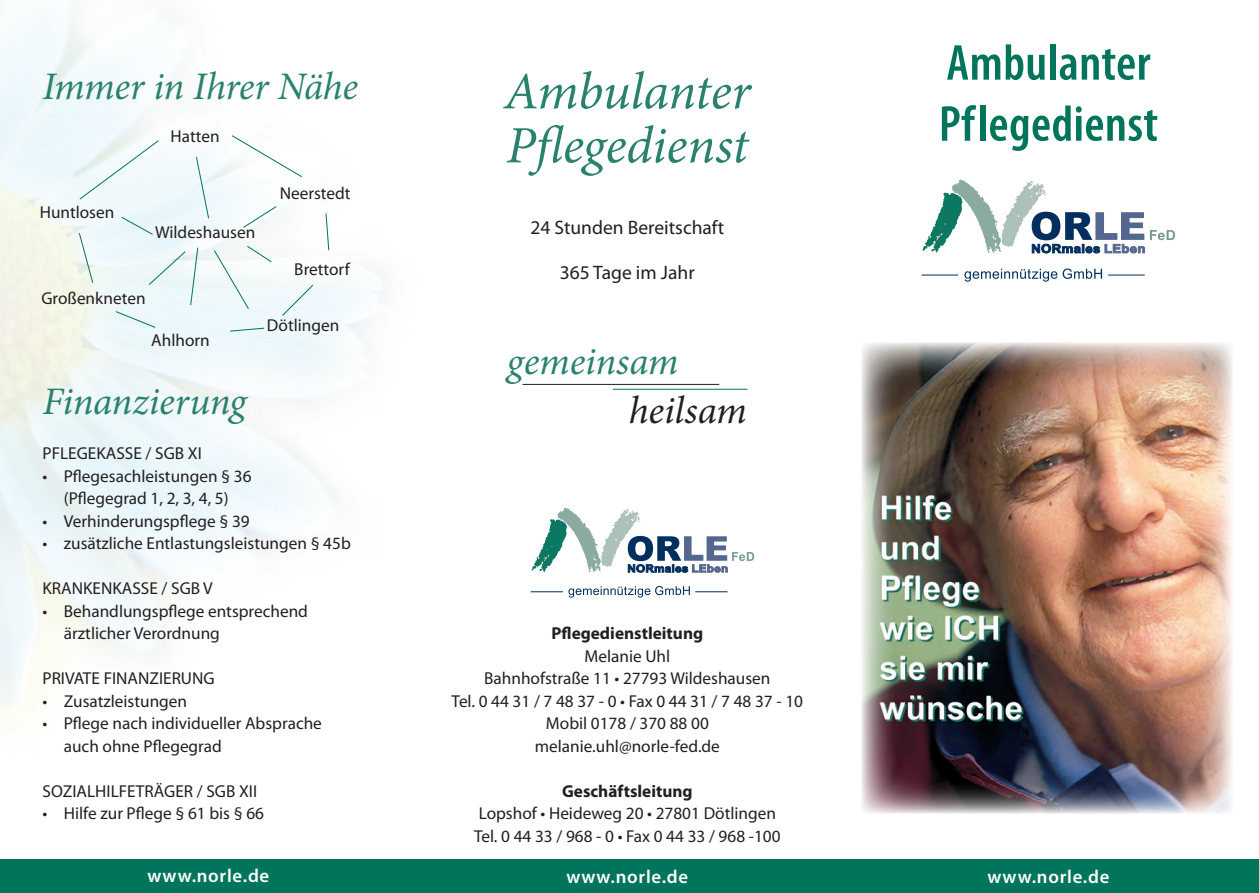
<style>
.page{position:relative;width:1259px;height:893px;background:#fff}
.page>*{position:absolute;margin:0;border:0;box-sizing:border-box;transform-origin:0 0}
.t1{font:italic 52.5px/54px "Minion Pro";letter-spacing:-.01em;color:#29816e}
.t2{font:600 condensed 50.85px/61.1px "Myriad Pro";letter-spacing:.01em;color:#01745c}
.t3{font:italic 39px "Minion Pro";letter-spacing:-.005em;color:#29816e}
.t4{font:italic 39px "Minion Pro";letter-spacing:-.005em;color:#231f20}
.t5{font:19.5px "Myriad Pro";color:#231f20}
.t6{font:600 18.75px "Myriad Pro";letter-spacing:.04em;color:#fff}
.t7{font:17.25px/22.5px "Myriad Pro";color:#231f20}
.t8{font:700 17.25px "Myriad Pro";color:#231f20}
</style>
<div class="page">
<div style="left:0;top:859px;width:1259px;height:34px;background:#01745c"></div>
<img style="left:861px;top:342px;width:372px;height:471px">
<hr style="left:530px;top:591px;width:33px;height:1px;background:#002e5e">
<img style="left:531px;top:508px;width:33px;height:64px">
<hr style="left:695px;top:591px;width:32px;height:1px;background:#002e5e">
<svg style="left:568px;top:586px;width:122px;height:12px"></svg>
<svg style="left:628px;top:536px;width:126px;height:36px"></svg>
<svg style="left:79px;top:140px;width:80px;height:60px"></svg>
<svg style="left:78px;top:232px;width:16px;height:52px"></svg>
<svg style="left:281px;top:284px;width:33px;height:33px"></svg>
<svg style="left:325px;top:213px;width:4px;height:38px"></svg>
<svg style="left:231px;top:135px;width:71px;height:43px"></svg>
<svg style="left:121px;top:216px;width:33px;height:19px"></svg>
<svg style="left:213px;top:245px;width:59px;height:65px"></svg>
<svg style="left:242px;top:206px;width:35px;height:22px"></svg>
<svg style="left:195px;top:156px;width:14px;height:63px"></svg>
<svg style="left:115px;top:247px;width:84px;height:81px"></svg>
<svg style="left:229px;top:327px;width:36px;height:5px"></svg>
<hr style="left:522px;top:384px;width:197px;height:1px;background:#231f20">
<hr style="left:613px;top:389px;width:134px;height:1px;background:#01745c">
<hr style="left:921px;top:275px;width:37px;height:1px;background:#002e5e">
<img style="left:922px;top:182px;width:37px;height:71px">
<hr style="left:1108px;top:275px;width:36px;height:1px;background:#002e5e">
<svg style="left:964px;top:269px;width:138px;height:13px"></svg>
<svg style="left:1031px;top:212px;width:113px;height:41px"></svg>
<svg style="left:1150px;top:230px;width:25px;height:10px"></svg>
<h3 class="t3" style="left:43px;top:60px;width:317px">Immer in Ihrer Nähe</h3>
<p class="t7" style="left:171px;top:124px;width:51px">Hatten</p>
<p class="t7" style="left:40px;top:201px;width:76px">Huntlosen</p>
<p class="t7" style="left:155px;top:221px;width:102px">Wildeshausen</p>
<p class="t7" style="left:41px;top:287px;width:106px">Großenkneten</p>
<p class="t7" style="left:151px;top:329px;width:60px">Ahlhorn</p>
<p class="t7" style="left:280px;top:182px;width:72px">Neerstedt</p>
<p class="t7" style="left:294px;top:258px;width:57px">Brettorf</p>
<p class="t7" style="left:267px;top:314px;width:74px">Dötlingen</p>
<h3 class="t3" style="left:43px;top:375px;width:205px">Finanzierung</h3>
<p class="t7" style="left:43px;top:442px;width:161px">PFLEGEKASSE / SGB XI</p>
<p class="t7" style="left:43px;top:464px;width:211px;text-align:center">• Pflegesachleistungen § 36 (Pflegegrad 1, 2, 3, 4, 5)</p>
<p class="t7" style="left:43px;top:509px;width:209px">• Verhinderungspflege § 39</p>
<p class="t7" style="left:43px;top:532px;width:310px">• zusätzliche Entlastungsleistungen § 45b</p>
<p class="t7" style="left:43px;top:577px;width:172px">KRANKENKASSE / SGB V</p>
<p class="t7" style="left:64px;top:599px;width:246px;text-indent:-21px">• Behandlungspflege entsprechend ärztlicher Verordnung</p>
<p class="t7" style="left:43px;top:667px;width:174px">PRIVATE FINANZIERUNG</p>
<p class="t7" style="left:43px;top:689px;width:146px">• Zusatzleistungen</p>
<p class="t7" style="left:64px;top:712px;width:260px;text-indent:-21px">• Pflege nach individueller Absprache auch ohne Pflegegrad</p>
<p class="t7" style="left:43px;top:779px;width:216px">SOZIALHILFETRÄGER / SGB XII</p>
<p class="t7" style="left:43px;top:802px;width:223px">• Hilfe zur Pflege § 61 bis § 66</p>
<h1 class="t1" style="left:504px;top:64px;width:248px">Ambulanter<br>Pflegedienst</h1>
<p class="t5" style="left:530px;top:215px;width:195px">24 Stunden Bereitschaft</p>
<p class="t5" style="left:560px;top:260px;width:136px">365 Tage im Jahr</p>
<h3 class="t3" style="left:507px;top:335px;width:173px">gemeinsam</h3>
<h3 class="t4" style="left:629px;top:384px;width:120px">heilsam</h3>
<p class="t8" style="left:551px;top:622px;width:153px">Pflegedienstleitung</p>
<p class="t7" style="left:452px;top:644px;width:353px;text-align:center">Melanie Uhl<br>Bahnhofstraße 11 • 27793 Wildeshausen<br>Tel.04431/74837-0•Fax04431/74837-10<br>Mobil 0178 / 370 88 00 melanie.uhl@norle-fed.de</p>
<p class="t8" style="left:562px;top:779px;width:132px">Geschäftsleitung</p>
<p class="t7" style="left:474px;top:802px;width:308px">Lopshof • Heideweg 20 • 27801 Dötlingen<br>Tel. 0 44 33 / 968 - 0 • Fax 0 44 33 / 968 -100</p>
<h2 class="t2" style="left:939px;top:31px;width:221px">Ambulanter<br>Pflegedienst</h2>
<p class="t6" style="left:147px;top:864px;width:123px">www.norle.de</p>
<p class="t6" style="left:566px;top:865px;width:123px">www.norle.de</p>
<p class="t6" style="left:987px;top:865px;width:123px">www.norle.de</p>
</div>
